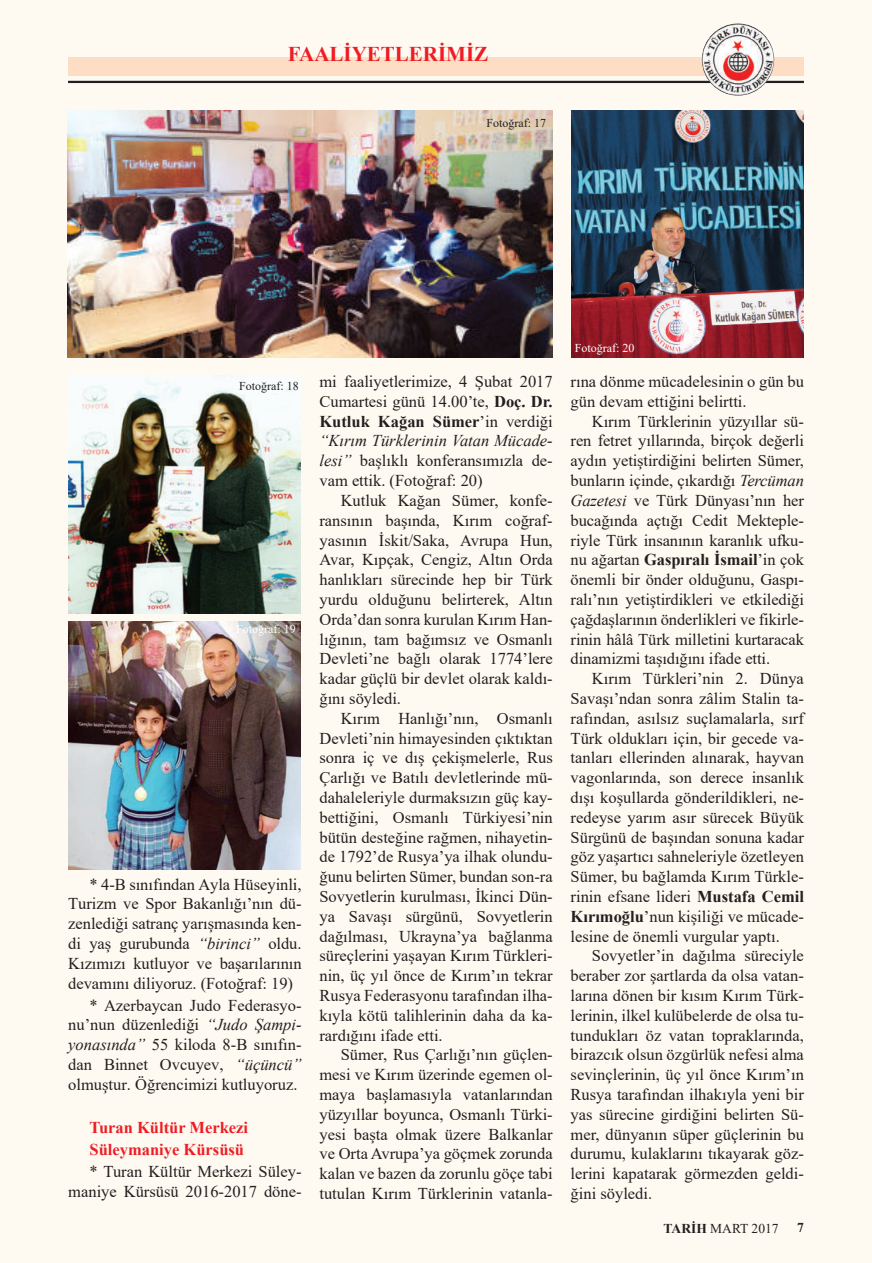
<style>
.page{position:relative;width:872px;height:1263px;background:#fef9f1}
.page>*{position:absolute;margin:0;border:0;box-sizing:border-box;transform-origin:0 0}
.t1{font:700 21px "Times New Roman";color:#ee1d23}
.t2{font:16.5px/19.8px "Times New Roman";color:#231f20;text-align:justify}
.t3{font:700 16.5px/21.9px "Times New Roman";color:#ee1d23}
.t4{font:13.5px "Times New Roman";color:#231f20}
.t5{font:700 13.5px "Times New Roman";color:#231f20}
.t6{font:12px "Times New Roman";color:#231f20}
.t7{font:12px "Times New Roman";color:#fff}
.s1{font-style:italic}
.s2{font-weight:700}
</style>
<div class="page">
<div style="left:68px;top:57px;width:736px;height:19px;background:#fdddc4"></div>
<hr style="left:68px;top:81px;width:736px;height:2px;background:#231f20">
<img style="left:702px;top:23px;width:72px;height:73px;border-radius:36px">
<img style="left:571px;top:111px;width:233px;height:247px">
<img style="left:68px;top:111px;width:485px;height:247px">
<img style="left:68px;top:376px;width:232px;height:237px">
<img style="left:68px;top:622px;width:233px;height:248px">
<p class="t1" style="left:288px;top:39px;width:202px">FAALİYETLERİMİZ</p>
<p class="t6" style="left:486px;top:115px;width:61px">Fotoğraf: 17</p>
<p class="t6" style="left:239px;top:378px;width:61px">Fotoğraf: 18</p>
<p class="t7" style="left:236px;top:621px;width:61px">Fotoğraf: 19</p>
<p class="t2" style="left:68px;top:874px;width:235px;text-indent:21px">* 4-B sınıfından Ayla Hüseyinli, Turizm ve Spor Bakanlığı’nın dü&shy;zenlediği satranç yarışmasında ken&shy;di yaş gurubunda <span class="s1">“birinci”</span> oldu.<br>Kızımızı kutluyor ve başarılarının devamını diliyoruz. (Fotoğraf: 19)</p>
<p class="t2" style="left:68px;top:994px;width:235px;text-indent:21px">* Azerbaycan Judo Federasyo&shy;nu’nun düzenlediği <span class="s1">“Judo Şampi&shy;yonasında”</span> 55 kiloda 8-B sınıfın&shy;dan Binnet Ovcuyev, <span class="s1">“üçüncü” </span>olmuştur. Öğrencimizi kutluyoruz.</p>
<p class="t3" style="left:90px;top:1116px;width:160px">Turan Kültür Merkezi<br>Süleymaniye Kürsüsü</p>
<p class="t2" style="left:68px;top:1161px;width:235px;text-align:right">* Turan Kültür Merkezi Süley&shy;maniye Kürsüsü 2016-2017 döne-</p>
<p class="t2" style="left:319px;top:371px;width:235px">mi faaliyetlerimize, 4 Şubat 2017<br>Cumartesi günü 14.00’te, <span class="s2">Doç. Dr.<br>Kutluk Kağan Sümer</span>’in verdiği <span class="s1">“Kırım Türklerinin Vatan Mücade&shy;lesi”</span> başlıklı konferansımızla de&shy;vam ettik. (Fotoğraf: 20)</p>
<p class="t2" style="left:319px;top:490px;width:235px;text-indent:21px">Kutluk Kağan Sümer, konfe&shy;ransının başında, Kırım coğraf&shy;yasının İskit/Saka, Avrupa Hun, Avar, Kıpçak, Cengiz, Altın Orda hanlıkları sürecinde hep bir Türk yurdu olduğunu belirterek, Altın Orda’dan sonra kurulan Kırım Han&shy;lığının, tam bağımsız ve Osmanlı Devleti’ne bağlı olarak 1774’lere kadar güçlü bir devlet olarak kaldı&shy;ğını söyledi.</p>
<p class="t2" style="left:319px;top:708px;width:235px;text-indent:21px">Kırım Hanlığı’nın, Osmanlı Devleti’nin himayesinden çıktıktan sonra iç ve dış çekişmelerle, Rus Çarlığı ve Batılı devletlerinde mü&shy;dahaleleriyle durmaksızın güç kay&shy;bettiğini, Osmanlı Türkiyesi’nin bütün desteğine rağmen, nihayetin&shy;de 1792’de Rusya’ya ilhak olundu&shy;ğunu belirten Sümer, bundan son-ra Sovyetlerin kurulması, İkinci Dün&shy;ya Savaşı sürgünü, Sovyetlerin dağılması, Ukrayna’ya bağlanma süreçlerini yaşayan Kırım Türkleri&shy;nin, üç yıl önce de Kırım’ın tekrar Rusya Federasyonu tarafından ilha&shy;kıyla kötü talihlerinin daha da ka&shy;rardığını ifade etti.</p>
<p class="t2" style="left:319px;top:1044px;width:235px;text-indent:21px">Sümer, Rus Çarlığı’nın güçlen&shy;mesi ve Kırım üzerinde egemen ol&shy;maya başlamasıyla vatanlarından yüzyıllar boyunca, Osmanlı Türki&shy;yesi başta olmak üzere Balkanlar ve Orta Avrupa’ya göçmek zorunda kalan ve bazen da zorunlu göçe tabi tutulan Kırım Türklerinin vatanla-</p>
<p class="t7" style="left:575px;top:340px;width:61px">Fotoğraf: 20</p>
<p class="t2" style="left:570px;top:371px;width:235px">rına dönme mücadelesinin o gün bu gün devam ettiğini belirtti.</p>
<p class="t2" style="left:570px;top:411px;width:235px;text-indent:21px">Kırım Türklerinin yüzyıllar sü&shy;ren fetret yıllarında, birçok değerli aydın yetiştirdiğini belirten Sümer, bunların içinde, çıkardığı <span class="s1">Tercüman Gazetesi</span> ve Türk Dünyası’nın her bucağında açtığı Cedit Mekteple&shy;riyle Türk insanının karanlık ufku&shy;nu ağartan <span class="s2">Gaspıralı İsmail</span>’in çok önemli bir önder olduğunu, Gaspı&shy;ralı’nın yetiştirdikleri ve etkilediği çağdaşlarının önderlikleri ve fikirle&shy;rinin hâlâ Türk milletini kurtaracak dinamizmi taşıdığını ifade etti.</p>
<p class="t2" style="left:570px;top:668px;width:235px;text-indent:21px">Kırım Türkleri’nin 2. Dünya Savaşı’ndan sonra zâlim Stalin ta&shy;rafından, asılsız suçlamalarla, sırf Türk oldukları için, bir gecede va&shy;tanları ellerinden alınarak, hayvan vagonlarında, son derece insanlık dışı koşullarda gönderildikleri, ne&shy;redeyse yarım asır sürecek Büyük Sürgünü de başından sonuna kadar göz yaşartıcı sahneleriyle özetleyen Sümer, bu bağlamda Kırım Türkle&shy;rinin efsane lideri <span class="s2">Mustafa Cemil Kırımoğlu</span>’nun kişiliği ve mücade&shy;lesine de önemli vurgular yaptı.</p>
<p class="t2" style="left:570px;top:945px;width:235px;text-indent:21px">Sovyetler’in dağılma süreciyle beraber zor şartlarda da olsa vatan&shy;larına dönen bir kısım Kırım Türk&shy;lerinin, ilkel kulübelerde de olsa tu&shy;tundukları öz vatan topraklarında, birazcık olsun özgürlük nefesi alma sevinçlerinin, üç yıl önce Kırım’ın Rusya tarafından ilhakıyla yeni bir yas sürecine girdiğini belirten Sü&shy;mer, dünyanın süper güçlerinin bu durumu, kulaklarını tıkayarak göz&shy;lerini kapatarak görmezden geldi&shy;ğini söyledi.</p>
<p class="t4" style="left:663px;top:1219px;width:116px"><span class="s2">TARİH</span> MART 2017</p>
<p class="t5" style="left:797px;top:1218px;width:8px">7</p>
</div>
